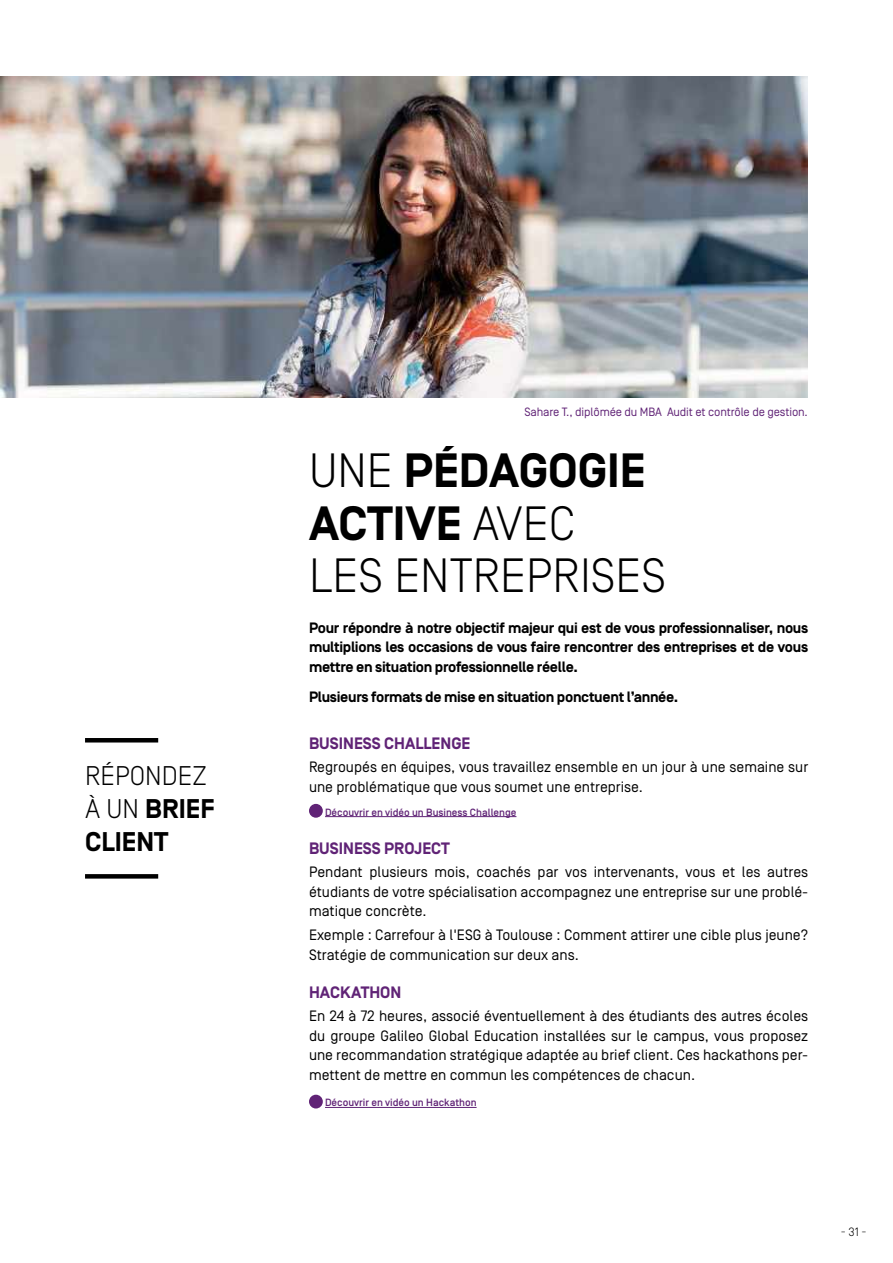
<style>
.page{position:relative;width:893px;height:1263px;background:#fff}
.page>*{position:absolute;margin:0;border:0;box-sizing:border-box;transform-origin:0 0}
.t1{font:300 48px/52.5px "Simplon Norm";color:#000}
.t2{font:300 27px/33px "Simplon Norm";color:#000}
.t3{font:700 16.5px "Simplon Norm";color:#602376}
.t4{font:15px/19.5px "Simplon Norm";color:#000}
.t5{font:700 15px/19.5px "Simplon Norm";letter-spacing:-.02em;color:#000;text-align:justify}
.t6{font:12px "Simplon Norm";letter-spacing:-.01em;color:#602376}
.t7{font:300 12px "Simplon Norm";color:#000}
.t8{font:500 10.5px "Simplon Norm";color:#602376}
.s1{font-weight:700}
</style>
<div class="page">
<hr style="left:85px;top:738px;width:73px;height:4px;background:#000">
<div style="left:85px;top:874px;width:73px;height:5px;background:#000"></div>
<hr style="left:325px;top:816px;width:191px;height:1px;background:#602376">
<hr style="left:325px;top:1107px;width:152px;height:1px;background:#602376">
<img style="left:0;top:77px;width:807px;height:321px">
<div style="left:309px;top:804px;width:14px;height:14px;background:#602376;border-radius:50%"></div>
<div style="left:309px;top:1095px;width:14px;height:13px;background:#602376;border-radius:50%"></div>
<h2 class="t2" style="left:85px;top:759px;width:131px">RÉPONDEZ<br>À UN <span class="s1">BRIEF<br>CLIENT</span></h2>
<p class="t6" style="left:524px;top:405px;width:285px">Sahare T., diplômée du MBA Audit et contr ôle de gestion.</p>
<h1 class="t1" style="left:309px;top:445px;width:359px">UNE <span class="s1">PÉDAGOGIE<br>ACTIVE</span> AVEC<br>LES ENTREPRISES</h1>
<p class="t5" style="left:309px;top:619px;width:501px">Pour répondre à notre objectif majeur qui est de vous professionnaliser, nous multiplions les occasions de vous faire rencontrer des entreprises et de vous mettre en situation professionnelle réelle.</p>
<p class="t5" style="left:309px;top:688px;width:371px">Plusieurs formats de mise en situation ponctuent l’année.</p>
<p class="t3" style="left:309px;top:734px;width:163px">BUSINESS CHALLENGE</p>
<p class="t4" style="left:309px;top:758px;width:501px">Regroupés en équipes, vous travaillez ensemble en un jour à une semaine sur une problématique que vous soumet une entreprise.</p>
<p class="t8" style="left:312px;top:806px;width:206px"><sup>↗</sup> Découvrir en vidéo un Business Challenge</p>
<p class="t3" style="left:309px;top:839px;width:142px">BUSINESS PROJECT</p>
<p class="t4" style="left:309px;top:863px;width:501px;text-align:justify">Pendant plusieurs mois, coachés par vos intervenants, vous et les autres étudiants de votre spécialisation accompagnez une entreprise sur une problé&shy;matique concrète.</p>
<p class="t4" style="left:309px;top:925px;width:501px">Exemple : Carrefour à l'ESG à Toulouse : Comment attirer une cible plus jeune?<br>Stratégie de communication sur deux ans.</p>
<p class="t3" style="left:309px;top:983px;width:94px">HACKATHON</p>
<p class="t4" style="left:309px;top:1007px;width:501px;text-align:justify">En 24 à 72 heures, associé éventuellement à des étudiants des autres écoles du groupe Galileo Global Education installées sur le campus, vous proposez une recommandation stratégique adaptée au brief client. Ces hackathons per&shy;mettent de mettre en commun les compétences de chacun.</p>
<p class="t8" style="left:312px;top:1097px;width:166px"><sup>↗</sup> Découvrir en vidéo un Hackathon</p>
<p class="t7" style="left:841px;top:1225px;width:27px">- 31 -</p>
</div>
